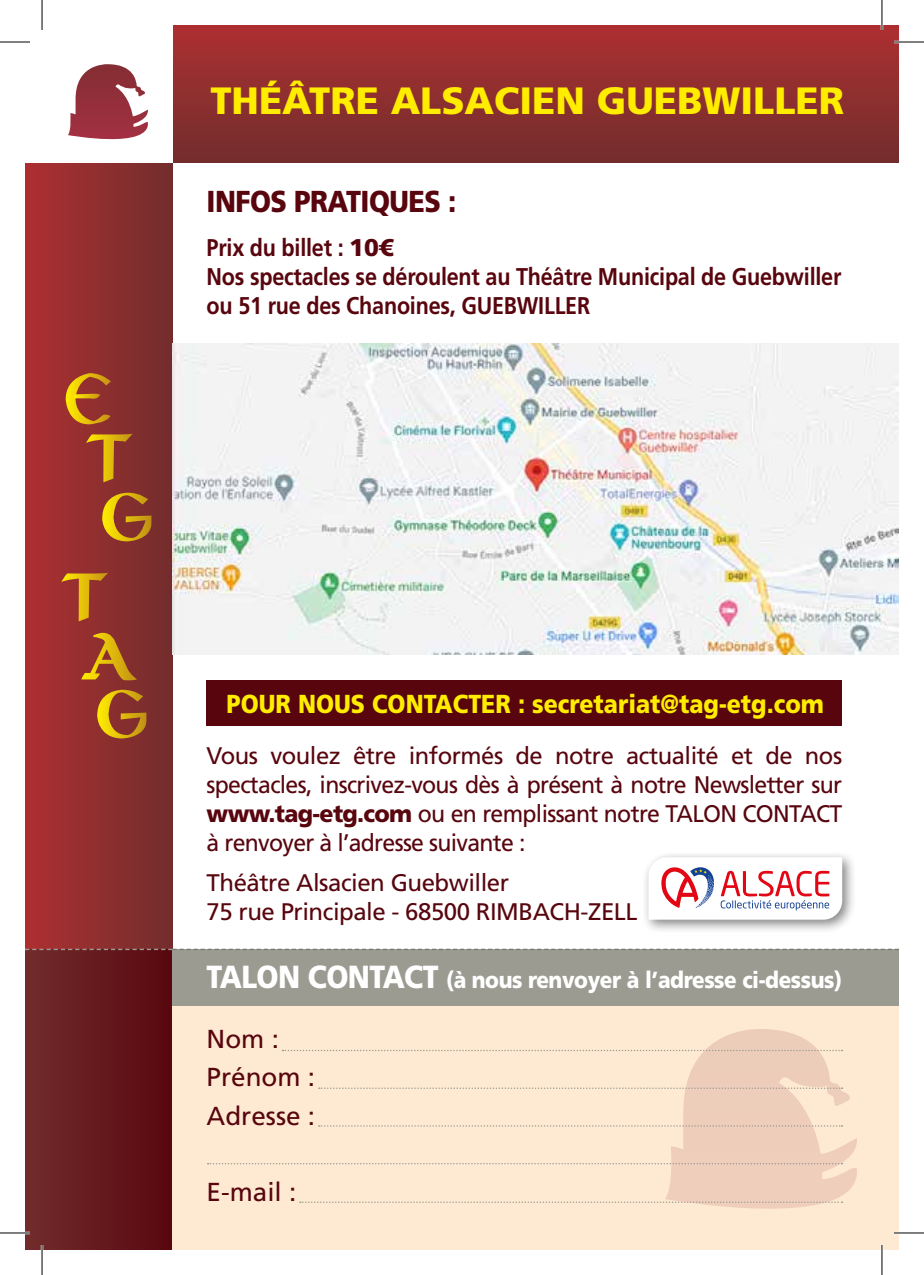
<style>
.page{position:relative;width:924px;height:1275px;background:#fff}
.page>*{position:absolute;margin:0;border:0;box-sizing:border-box;transform-origin:0 0}
.t1{font:900 38px "Frutiger LT Std";color:#ffed00}
.t2{font:900 30.2px "Frutiger LT Std";letter-spacing:-.02em;color:#58050e;scale:.89 1}
.t3{font:900 26px "Frutiger LT Std";color:#ffed00;scale:.89 1}
.t4{font:26px/38px "Frutiger LT Std";color:#58050e}
.t5{font:700 24.2px/29px "Frutiger LT Std";letter-spacing:-.01em;color:#58050e;scale:.89 1}
.t6{font:24px/28.8px "Frutiger LT Std";letter-spacing:-.02em;color:#58050e;text-align:justify}
.t7{font:900 23.2px "Frutiger LT Std";letter-spacing:-.02em;color:#fff;scale:.89 1}
.s1{font-weight:900}
.s2{font-size:32px}
</style>
<div class="page">
<div style="left:172px;top:25px;width:726px;height:137px;background:linear-gradient(to bottom,#ad2f31,#722d2d)"></div>
<div style="left:25px;top:162px;width:147px;height:1088px;background:linear-gradient(to right,#ad2f31,#732d2d)"></div>
<svg style="left:68px;top:64px;width:80px;height:76px"></svg>
<svg style="left:66px;top:373px;width:45px;height:51px;background:#b16421"></svg>
<svg style="left:86px;top:433px;width:47px;height:49px;background:#a45824"></svg>
<svg style="left:61px;top:572px;width:47px;height:49px;background:#ac5824"></svg>
<svg style="left:102px;top:493px;width:49px;height:48px;background:#a9681f"></svg>
<svg style="left:81px;top:633px;width:56px;height:48px;background:#a65b23"></svg>
<svg style="left:97px;top:690px;width:49px;height:48px;background:#aa681f"></svg>
<img style="left:172px;top:343px;width:726px;height:311px">
<div style="left:25px;top:949px;width:147px;height:301px;background:linear-gradient(to right,#722c2c,#58080f)"></div>
<div style="left:172px;top:949px;width:726px;height:57px;background:#9c9b92"></div>
<div style="left:172px;top:1006px;width:726px;height:244px;background:#feead2"></div>
<div style="left:206px;top:680px;width:635px;height:46px;background:#58050e"></div>
<div style="left:642px;top:851px;width:214px;height:83px;background:#000;opacity:.5"></div>
<svg style="left:648px;top:857px;width:193px;height:62px"></svg>
<svg style="left:207px;top:1029px;width:650px;height:180px"></svg>
<svg style="left:25px;top:948px;width:873px;height:2px"></svg>
<hr style="left:893px;top:41px;width:30px;height:2px;background:#fff">
<hr style="left:0;top:1231px;width:30px;height:3px;background:#fff">
<hr style="left:893px;top:1231px;width:30px;height:3px;background:#fff">
<hr style="left:41px;top:1245px;width:2px;height:30px;background:#fff">
<hr style="left:880px;top:0;width:2px;height:30px;background:#fff">
<hr style="left:880px;top:1245px;width:2px;height:30px;background:#fff">
<hr style="left:0;top:42px;width:30px;height:1px;background:#000">
<hr style="left:893px;top:42px;width:30px;height:1px;background:#000">
<hr style="left:0;top:1232px;width:30px;height:1px;background:#000">
<hr style="left:893px;top:1232px;width:30px;height:1px;background:#000">
<hr style="left:42px;top:0;width:1px;height:30px;background:#000">
<hr style="left:42px;top:1245px;width:1px;height:30px;background:#000">
<hr style="left:881px;top:0;width:1px;height:30px;background:#000">
<hr style="left:881px;top:1245px;width:1px;height:30px;background:#000">
<h1 class="t1" style="left:210px;top:78px;width:635px">THÉÂTRE ALSACIEN GUEBWILLER</h1>
<p class="t2" style="left:206px;top:183px;width:282px">INFOS PRATIQUES :</p>
<p class="t5" style="left:206px;top:233px;width:714px">Prix du billet : <span class="s1">10€<br></span>Nos spectacles se déroulent au Théâtre Municipal de Guebwiller ou 51 rue des Chanoines, GUEBWILLER</p>
<p class="t3" style="left:226px;top:688px;width:672px">POUR NOUS CONTACTER : secretariat@tag-etg.com</p>
<p class="t6" style="left:206px;top:741px;width:636px">Vous voulez être informés de notre actualité et de nos spectacles, inscrivez-vous dès à présent à notre Newsletter sur <span class="s1">www.tag-etg.com</span> ou en remplissant notre TALON CONTACT à renvoyer à l’adresse suivante :</p>
<p class="t6" style="left:206px;top:868px;width:432px">Théâtre Alsacien Guebwiller<br>75 rue Principale - 68500 RIMBACH-ZELL</p>
<p class="t7" style="left:206px;top:965px;width:715px"><span class="s2">TALON CONTACT</span> (à nous renvoyer à l’adresse ci-dessus)</p>
<p class="t4" style="left:206px;top:1020px;width:110px">Nom :<br>Prénom :<br>Adresse :</p>
<p class="t4" style="left:206px;top:1172px;width:91px">E-mail :</p>
</div>
